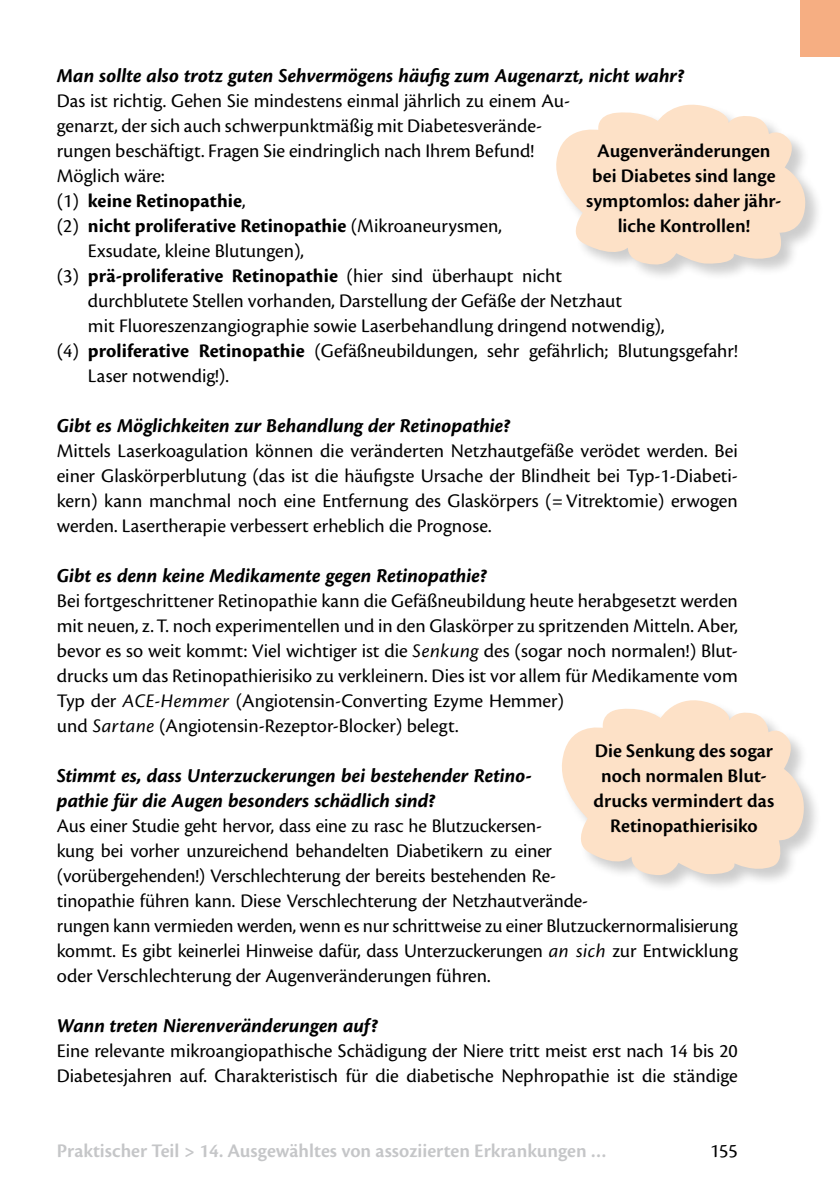
<style>
.page{position:relative;width:840px;height:1191px;background:#fff}
.page>*{position:absolute;margin:0;border:0;box-sizing:border-box;transform-origin:0 0}
.t1{font:italic 700 20.4px/25px "Cronos Pro";color:#000}
.t2{font:20px/25px "Cronos Pro";color:#000}
.t3{font:600 20px/25px "Cronos Pro";color:#000;text-align:center}
.t4{font:700 20px "Cronos Pro";letter-spacing:.005em;color:#000}
.t5{font:600 20px "Cronos Pro";color:#c5c6c8}
.s1{font-weight:400}
.s2{font-weight:700}
.s3{font-style:italic}
</style>
<div class="page">
<div style="left:799px;top:0;width:40px;height:57px;background:#f6ae82"></div>
<div style="left:560px;top:699px;width:260px;height:193px;background:#000;opacity:.2"></div>
<svg style="left:560px;top:699px;width:244px;height:176px;fill:#fde1c7"></svg>
<div style="left:554px;top:103px;width:267px;height:179px;background:#000;opacity:.2"></div>
<svg style="left:554px;top:103px;width:251px;height:162px;fill:#fde1c7"></svg>
<p class="t1" style="left:57px;top:63px;width:629px">Man sollte also trotz guten Sehvermögens häufig zum Augenarzt, nicht wahr?</p>
<p class="t2" style="left:57px;top:88px;width:514px">Das ist richtig. Gehen Sie mindestens einmal jährlich zu einem Au-</p>
<p class="t2" style="left:57px;top:113px;width:486px">genarzt, der sich auch schwerpunktmäßig mit Diabetesverände-</p>
<p class="t2" style="left:57px;top:138px;width:478px">rungen beschäftigt. Fragen Sie eindringlich nach Ihrem Befund!</p>
<p class="t2" style="left:57px;top:163px;width:109px">Möglich wäre:</p>
<p class="t4" style="left:57px;top:189px;width:190px"><span class="s1">(1)</span> keine Retinopathie<span class="s1">,</span></p>
<p class="t4" style="left:57px;top:214px;width:446px"><span class="s1">(2)</span> nicht proliferative Retinopathie <span class="s1">(Mikroaneurysmen,</span></p>
<p class="t2" style="left:88px;top:238px;width:217px">Exsudate, kleine Blutungen),</p>
<p class="t4" style="left:57px;top:264px;width:506px"><span class="s1">(3)</span> prä-proliferative Retinopathie <span class="s1">(hier sind überhaupt nicht</span></p>
<p class="t2" style="left:88px;top:288px;width:535px">durchblutete Stellen vorhanden, Darstellung der Gefäße der Netzhaut</p>
<p class="t2" style="left:88px;top:313px;width:577px">mit Fluoreszenzangiographie sowie Laserbehandlung dringend notwendig),</p>
<p class="t2" style="left:57px;top:338px;width:682px">(4) <span class="s2">proliferative Retinopathie</span> (Gefäßneubildungen, sehr gefährlich; Blutungsgefahr!</p>
<p class="t2" style="left:88px;top:363px;width:142px">Laser notwendig!).</p>
<p class="t1" style="left:57px;top:413px;width:455px">Gibt es Möglichkeiten zur Behandlung der Retinopathie?</p>
<p class="t2" style="left:57px;top:438px;width:682px;text-align:justify">Mittels Laserkoagulation können die veränderten Netzhautgefäße verödet werden. Bei einer Glaskörperblutung (das ist die häufigste Ursache der Blindheit bei Typ-1-Diabeti&shy;kern) kann manchmal noch eine Entfernung des Glaskörpers (=Vitrektomie) erwogen werden. Lasertherapie verbessert erheblich die Prognose.</p>
<p class="t1" style="left:57px;top:563px;width:431px">Gibt es denn keine Medikamente gegen Retinopathie?</p>
<p class="t2" style="left:57px;top:588px;width:682px">Bei fortgeschrittener Retinopathie kann die Gefäßneubildung heute herabgesetzt werden mit neuen, z.T. noch experimentellen und in den Glaskörper zu spritzenden Mitteln. Aber, bevor es so weit kommt: Viel wichtiger ist die <span class="s3">Senkung</span> des (sogar noch normalen!) Blut&shy;drucks um das Retinopathierisiko zu verkleinern. Dies ist vor allem für Medikamente vom Typ der <span class="s3">ACE-Hemmer</span> (Angiotensin-Converting Ezyme Hemmer)<br>und <span class="s3">Sartane</span> (Angiotensin-Rezeptor-Blocker) belegt.</p>
<p class="t1" style="left:57px;top:763px;width:476px">Stimmt es, dass Unterzuckerungen bei bestehender Retino&shy;pathie für die Augen besonders schädlich sind?</p>
<p class="t2" style="left:57px;top:813px;width:682px">Aus einer Studie geht hervor, dass eine zu rasc he Blutzuckersen-<br>kung bei vorher unzureichend behandelten Diabetikern zu einer<br>(vorübergehenden!) Verschlechterung der bereits bestehenden Re-<br>tinopathie führen kann. Diese Verschlechterung der Netzhautverände-<br>rungen kann vermieden werden, wenn es nur schrittweise zu einer Blutzuckernormalisierung kommt. Es gibt keinerlei Hinweise dafür, dass Unterzuckerungen <span class="s3">an sich</span> zur Entwicklung oder Verschlechterung der Augenveränderungen führen.</p>
<p class="t1" style="left:57px;top:1013px;width:323px">Wann treten Nierenveränderungen auf?</p>
<p class="t2" style="left:57px;top:1038px;width:682px">Eine relevante mikroangiopathische Schädigung der Niere tritt meist erst nach 14 bis 20<br>Diabetesjahren auf. Charakteristisch für die diabetische Nephropathie ist die ständige</p>
<p class="t3" style="left:586px;top:138px;width:196px">Augenveränderungen bei Diabetes sind lange symptomlos: daher jähr&shy;liche Kontrollen!</p>
<p class="t3" style="left:593px;top:738px;width:182px">Die Senkung des sogar noch normalen Blut&shy;drucks vermindert das<br>Retinopathierisiko</p>
<p class="t5" style="left:57px;top:1139px;width:551px">Praktischer Teil &gt; 14. Ausgewähltes von assoziierten Erkrankungen …</p>
<p class="t2" style="left:709px;top:1138px;width:29px">155</p>
</div>
